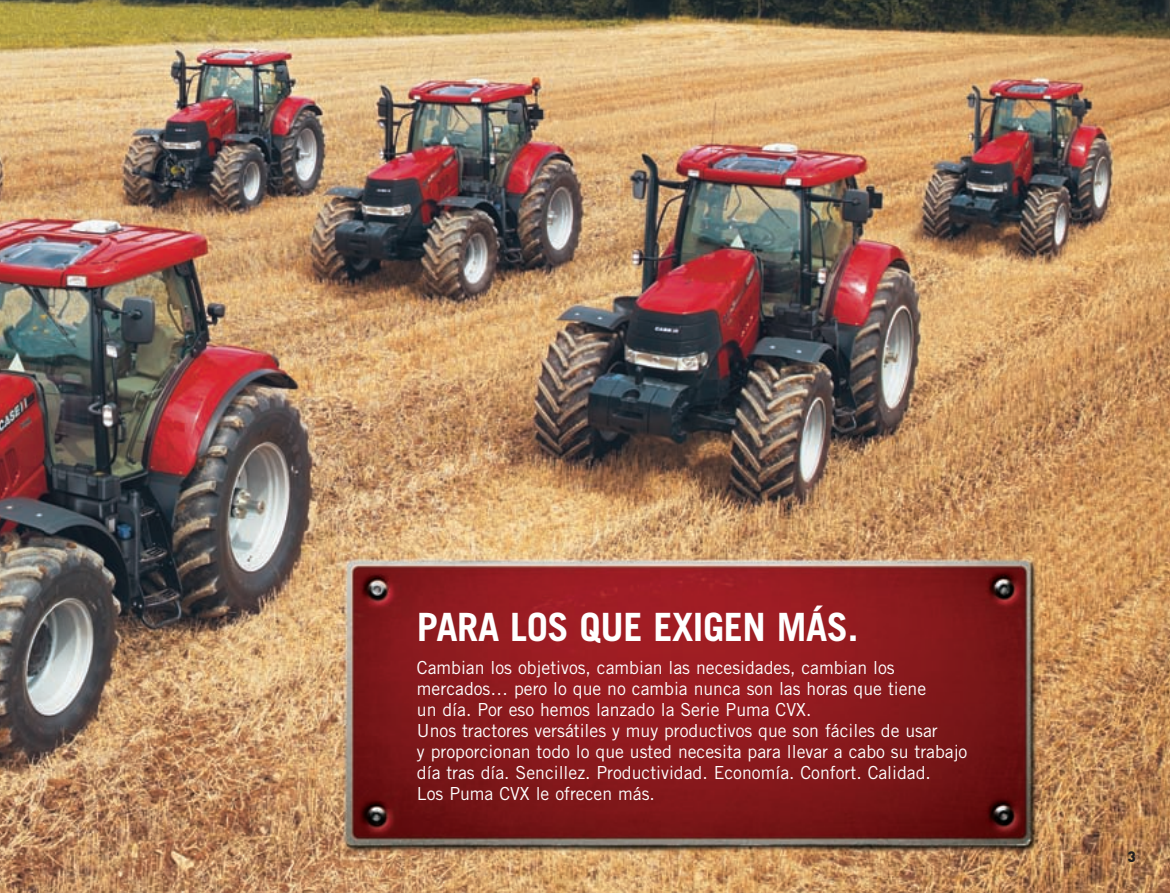
<style>
.page{position:relative;width:1170px;height:893px;background:#fff}
.page>*{position:absolute;margin:0;border:0;box-sizing:border-box;transform-origin:0 0}
.t1{font:700 39px "Trade Gothic";letter-spacing:-.01em;color:#fff}
.t2{font:18px/21px "Trade Gothic";color:#fff}
.t3{font:900 15px "DIN";color:#231f20}
</style>
<div class="page">
<img style="left:0;top:0;width:1169px;height:893px">
<h1 class="t1" style="left:417px;top:612px;width:443px">PARA LOS QUE EXIGEN MÁS.</h1>
<p class="t2" style="left:417px;top:659px;width:552px">Cambian los objetivos, cambian las necesidades, cambian los mercados… pero lo que no cambia nunca son las horas que tiene<br>un día. Por eso hemos lanzado la Serie Puma CVX.<br>Unos tractores versátiles y muy productivos que son fáciles de usar<br>y proporcionan todo lo que usted necesita para llevar a cabo su trabajo día tras día. Sencillez. Productividad. Economía. Confort. Calidad.<br>Los Puma CVX le ofrecen más.</p>
<p class="t3" style="left:1127px;top:851px;width:10px">3</p>
</div>
